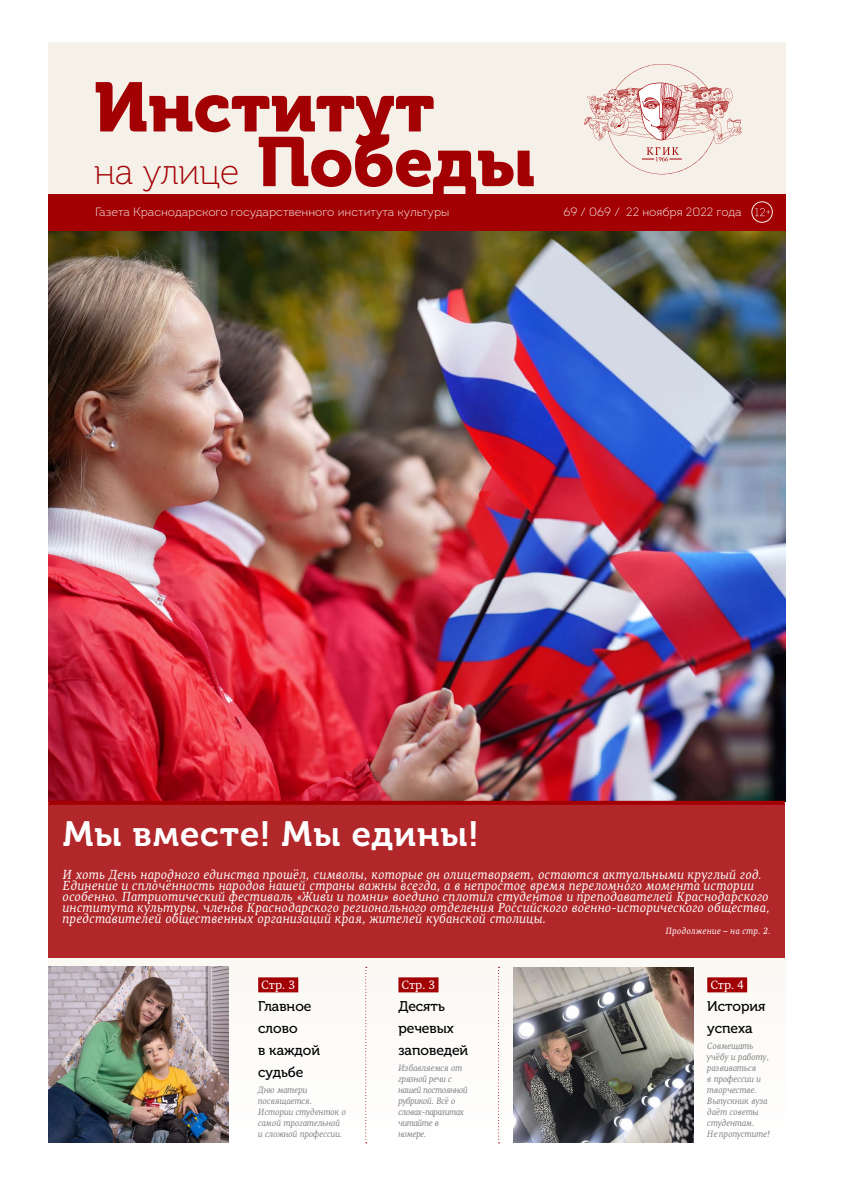
<style>
.page{position:relative;width:842px;height:1191px;background:#fff}
.page>*{position:absolute;margin:0;border:0;box-sizing:border-box;transform-origin:0 0}
.t1{font:69px "Museo Cyrillic 900";color:#a30004}
.t2{font:35.7px "Museo Cyrillic 100";color:#a30004}
.t3{font:35px "Museo Cyrillic 700";letter-spacing:.03em;color:#fff}
.t4{font:14px/22px "Museo Cyrillic 500";color:#000}
.t5{font:italic 13px/11px "Gregor";letter-spacing:.045em;color:#fff}
.t6{font:300 12px "Intro";color:#f5f1e8}
.t7{font:12px "Gregor";color:#fff}
.t8{font:italic 9px/11px "Gregor";letter-spacing:.02em;color:#818084}
.t9{font:italic 9px/11px "Gregor";letter-spacing:-.01em;color:#818084}
.t10{font:italic 9px "Gregor";letter-spacing:.06em;color:#fff}
.s1{font-family:"Museo Cyrillic 900";font-size:69px}
</style>
<div class="page">
<div style="left:48px;top:42px;width:737px;height:165px;background:#f5f1e8"></div>
<div style="left:48px;top:194px;width:737px;height:37px;background:#a30004"></div>
<div style="left:48px;top:958px;width:737px;height:190px;background:#fbf9f4"></div>
<img style="left:48px;top:231px;width:737px;height:570px">
<div style="left:751px;top:201px;width:22px;height:22px;border:1px solid #f5f1e8;border-radius:50%"></div>
<svg style="left:755px;top:208px;width:15px;height:8px"></svg>
<svg style="left:584px;top:64px;width:158px;height:110px"></svg>
<div style="left:258px;top:977px;width:40px;height:15px;background:#a30004"></div>
<div style="left:707px;top:977px;width:40px;height:15px;background:#a30004"></div>
<div style="left:398px;top:977px;width:40px;height:15px;background:#a30004"></div>
<img style="left:513px;top:967px;width:180px;height:176px">
<img style="left:48px;top:967px;width:180px;height:175px">
<div style="left:48px;top:804px;width:737px;height:154px;background:#b1272a"></div>
<hr style="left:48px;top:801px;width:737px;height:4px;background:#a30004">
<svg style="left:365px;top:967px;width:2px;height:176px"></svg>
<svg style="left:498px;top:967px;width:2px;height:176px"></svg>
<h1 class="t1" style="left:94px;top:68px;width:342px">Институт</h1>
<h2 class="t2" style="left:94px;top:152px;width:442px">на улице <span class="s1">Победы</span></h2>
<p class="t6" style="left:95px;top:204px;width:356px">Газета Краснодарского государственного института культуры</p>
<p class="t6" style="left:563px;top:204px;width:180px">69 / 069 / 22 ноября 2022 года</p>
<h3 class="t3" style="left:63px;top:814px;width:417px">Мы вместе! Мы едины!</h3>
<p class="t5" style="left:63px;top:869px;width:708px">И хоть День народного единства прошёл, символы, которые он олицетворяет, остаются актуальными круглый год.<br>Единение и сплочённость народов нашей страны важны всегда, а в непростое время переломного момента истории особенно. Патриотический фестиваль «Живи и помни» воедино сплотил студентов и преподавателей Краснодарского института культуры, членов Краснодарского регионального отделения Российского военно-исторического общества, представителей общественных организаций края, жителей кубанской столицы.</p>
<p class="t10" style="left:666px;top:925px;width:106px">Продолжение – на стр. 2.</p>
<p class="t7" style="left:261px;top:977px;width:35px">Стр. 3</p>
<p class="t4" style="left:258px;top:995px;width:63px">Главное слово<br>в каждой судьбе</p>
<p class="t8" style="left:258px;top:1084px;width:89px">Дню матери посвящается.<br>Истории студенток о самой трогательной и сложной профессии.</p>
<p class="t7" style="left:402px;top:977px;width:35px">Стр. 3</p>
<p class="t4" style="left:398px;top:995px;width:71px">Десять речевых заповедей</p>
<p class="t9" style="left:398px;top:1062px;width:71px">Избавляемся от грязной речи с нашей постоянной рубрикой. Всё о словах-паразитах читайте в номере.</p>
<p class="t7" style="left:710px;top:977px;width:35px">Стр. 4</p>
<p class="t4" style="left:707px;top:995px;width:60px">История успеха</p>
<p class="t8" style="left:707px;top:1040px;width:65px">Совмещать учёбу и работу, развиваться<br>в профессии и творчестве.<br>Выпускник вуза даёт советы студентам.<br>Не пропустите!</p>
</div>
